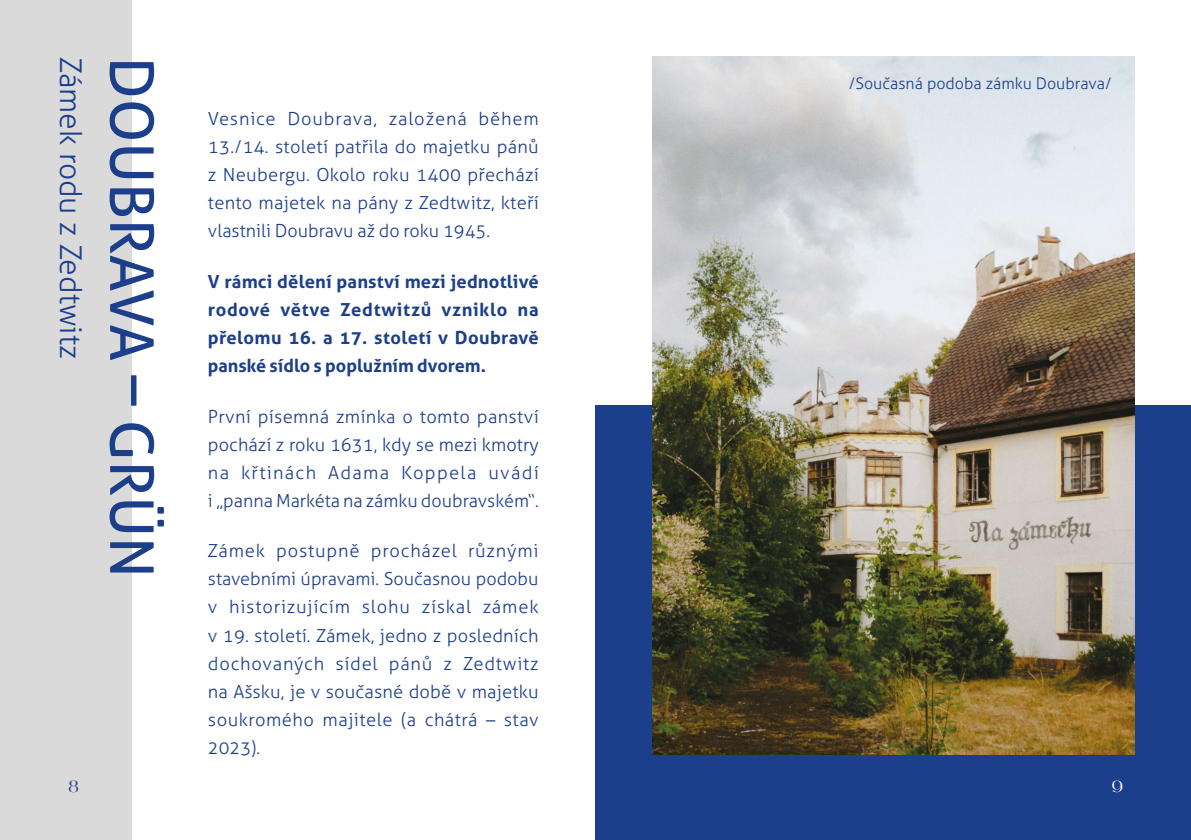
<style>
.page{position:relative;width:1191px;height:840px;background:#fff}
.page>*{position:absolute;margin:0;border:0;box-sizing:border-box;transform-origin:0 0}
.t1{font:60px "Aller";color:#1c3f8b}
.t2{font:300 30px "Aller";color:#1c3f8b}
.t3{font:300 18px/28px "Aller";letter-spacing:.01em;color:#1c3f8b;text-align:justify}
.t4{font:700 18px/28px "Aller";color:#1c3f8b;text-align:justify}
.t5{font:300 16px "Aller";color:#1c3f8b}
.t6{font:16px "Black Mango";color:#1c3f8b}
.t7{font:16px "Black Mango";color:#fff}
</style>
<div class="page">
<div style="left:0;top:0;width:131px;height:839px;background:#dadada"></div>
<div style="left:595px;top:405px;width:596px;height:434px;background:#1c3f8b"></div>
<img style="left:652px;top:57px;width:482px;height:697px">
<h2 class="t2" style="left:89px;top:57px;width:303px;rotate:90deg">Zámek rodu z Zedtwitz</h2>
<h1 class="t1" style="left:168px;top:57px;width:522px;rotate:90deg">DOUBRAVA – GRÜN</h1>
<p class="t3" style="left:208px;top:104px;width:332px">Vesnice Doubrava, založená během 13./14. století patřila do majetku pánů z Neubergu. Okolo roku 1400 přechází tento majetek na pány z Zedtwitz, kteří vlastnili Doubravu až do roku 1945.</p>
<p class="t4" style="left:208px;top:267px;width:332px">V rámci dělení panství mezi jednotlivé rodové větve Zedtwitzů vzniklo na přelomu 16. a 17. století v Doubravě panské sídlo s poplužním dvorem.</p>
<p class="t3" style="left:208px;top:402px;width:332px">První písemná zmínka o tomto panství pochází z roku 1631, kdy se mezi kmotry na křtinách Adama Koppela uvádí i „panna Markéta na zámku doubravském“.</p>
<p class="t3" style="left:208px;top:536px;width:332px">Zámek postupně procházel různými stavebními úpravami. Současnou podobu v historizujícím slohu získal zámek v 19. století. Zámek, jedno z posledních dochovaných sídel pánů z Zedtwitz na Ašsku, je v současné době v majetku soukromého majitele (a chátrá – stav 2023).</p>
<p class="t5" style="left:849px;top:74px;width:264px">/Současná podoba zámku Doubrava/</p>
<p class="t6" style="left:68px;top:775px;width:12px">8</p>
<p class="t7" style="left:1111px;top:775px;width:13px">9</p>
</div>
